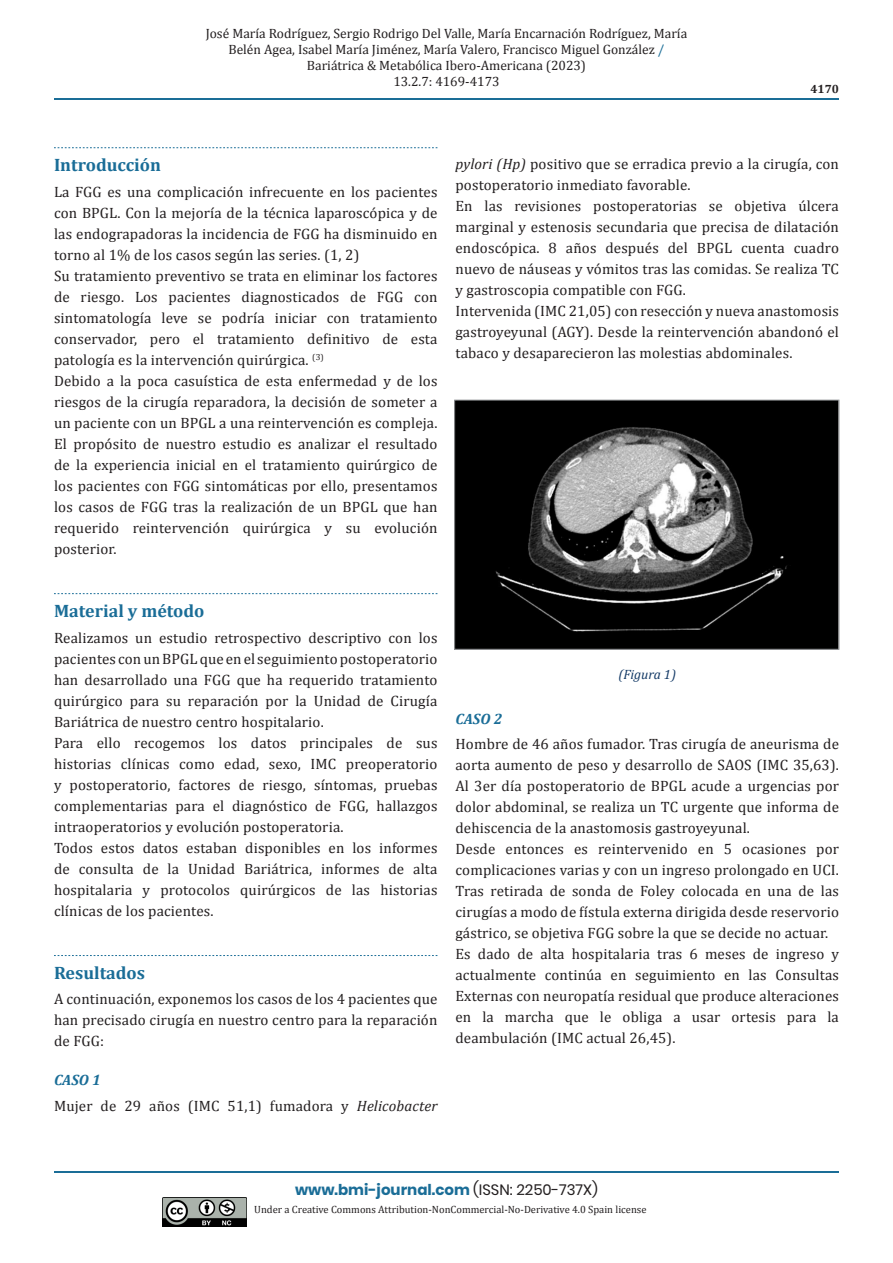
<style>
.page{position:relative;width:893px;height:1263px;background:#fff}
.page>*{position:absolute;margin:0;border:0;box-sizing:border-box;transform-origin:0 0}
.Capítulo_Azul{font:700 18px "Cambria";color:#1a6d97}
.Párrafo{font:15px/21px "Cambria";letter-spacing:.01em;color:#231f20;text-align:justify}
.t1{font:700 15px "Poppins";color:#1a6d97}
.Subcapítulo_azul{font:italic 700 15px "Cambria";color:#1a6d97}
.t2{font:13.5px/16.2px "Cambria";color:#231f20;text-align:center}
.Pie_de_foto{font:italic 13.5px "Cambria";color:#143a66}
.t3{font:700 12px "Cambria";color:#231f20}
.t4{font:10.5px "Cambria";color:#231f20}
.s1{color:#1a6d97}
.s2{font-style:italic}
.s3{font-weight:400;color:#231f20}
</style>
<div class="page">
<hr style="left:54px;top:99px;width:785px;height:1px;background:#1a6d97">
<hr style="left:54px;top:1171px;width:785px;height:1px;background:#1a6d97">
<img style="left:163px;top:1197px;width:83px;height:29px">
<svg style="left:54px;top:147px;width:383px;height:1px"></svg>
<svg style="left:54px;top:593px;width:383px;height:1px"></svg>
<svg style="left:54px;top:955px;width:383px;height:1px"></svg>
<img style="left:456px;top:402px;width:381px;height:246px">
<div style="left:454px;top:400px;width:385px;height:250px;border:1px solid #939598"></div>
<p class="t2" style="left:206px;top:25px;width:483px">José María Rodríguez, Sergio Rodrigo Del Valle, María Encarnación Rodríguez, María Belén Agea, Isabel María Jiménez, María Valero, Francisco Miguel González <span class="s1">/ </span>Bariátrica &amp; Metabólica Ibero-Americana (2023)<br>13.2.7: 4169-4173</p>
<p class="t3" style="left:810px;top:80px;width:30px">4170</p>
<p class="Capítulo_Azul" style="left:54px;top:152px;width:109px">Introducción</p>
<p class="Párrafo" style="left:54px;top:181px;width:385px">La FGG es una complicación infrecuente en los pacientes con BPGL. Con la mejoría de la técnica laparoscópica y de las endograpadoras la incidencia de FGG ha disminuido en torno al 1% de los casos según las series. (1, 2)</p>
<p class="Párrafo" style="left:54px;top:265px;width:385px">Su tratamiento preventivo se trata en eliminar los factores de riesgo. Los pacientes diagnosticados de FGG con sintomatología leve se podría iniciar con tratamiento conservador, pero el tratamiento definitivo de esta patología es la intervención quirúrgica. <sup>(3)</sup></p>
<p class="Párrafo" style="left:54px;top:370px;width:385px">Debido a la poca casuística de esta enfermedad y de los riesgos de la cirugía reparadora, la decisión de someter a un paciente con un BPGL a una reintervención es compleja.</p>
<p class="Párrafo" style="left:54px;top:433px;width:385px">El propósito de nuestro estudio es analizar el resultado de la experiencia inicial en el tratamiento quirúrgico de los pacientes con FGG sintomáticas por ello, presentamos los casos de FGG tras la realización de un BPGL que han requerido reintervención quirúrgica y su evolución posterior.</p>
<p class="Párrafo" style="left:455px;top:153px;width:385px"><span class="s2">pylori (Hp)</span> positivo que se erradica previo a la cirugía, con postoperatorio inmediato favorable.</p>
<p class="Párrafo" style="left:455px;top:195px;width:385px">En las revisiones postoperatorias se objetiva úlcera marginal y estenosis secundaria que precisa de dilatación endoscópica. 8 años después del BPGL cuenta cuadro nuevo de náuseas y vómitos tras las comidas. Se realiza TC y gastroscopia compatible con FGG.</p>
<p class="Párrafo" style="left:455px;top:300px;width:385px">Intervenida (IMC 21,05) con resección y nueva anastomosis gastroyeyunal (AGY). Desde la reintervención abandonó el tabaco y desaparecieron las molestias abdominales.</p>
<p class="Capítulo_Azul" style="left:54px;top:598px;width:152px">Material y método</p>
<p class="Párrafo" style="left:54px;top:627px;width:385px">Realizamos un estudio retrospectivo descriptivo con los pacientes con un BPGL que en el seguimiento postoperatorio han desarrollado una FGG que ha requerido tratamiento quirúrgico para su reparación por la Unidad de Cirugía Bariátrica de nuestro centro hospitalario.</p>
<p class="Párrafo" style="left:54px;top:732px;width:385px">Para ello recogemos los datos principales de sus historias clínicas como edad, sexo, IMC preoperatorio y postoperatorio, factores de riesgo, síntomas, pruebas complementarias para el diagnóstico de FGG, hallazgos intraoperatorios y evolución postoperatoria.</p>
<p class="Párrafo" style="left:54px;top:837px;width:385px">Todos estos datos estaban disponibles en los informes de consulta de la Unidad Bariátrica, informes de alta hospitalaria y protocolos quirúrgicos de las historias clínicas de los pacientes.</p>
<p class="Capítulo_Azul" style="left:54px;top:960px;width:93px">Resultados</p>
<p class="Párrafo" style="left:54px;top:989px;width:385px">A continuación, exponemos los casos de los 4 pacientes que han precisado cirugía en nuestro centro para la reparación de FGG:</p>
<p class="Subcapítulo_azul" style="left:54px;top:1071px;width:48px">CASO 1</p>
<p class="Párrafo" style="left:54px;top:1095px;width:385px">Mujer de 29 años (IMC 51,1) fumadora y <span class="s2">Helicobacter</span></p>
<p class="Pie_de_foto" style="left:618px;top:666px;width:59px">(Figura 1)</p>
<p class="Subcapítulo_azul" style="left:455px;top:710px;width:48px">CASO 2</p>
<p class="Párrafo" style="left:455px;top:733px;width:385px">Hombre de 46 años fumador. Tras cirugía de aneurisma de aorta aumento de peso y desarrollo de SAOS (IMC 35,63).<br>Al 3er día postoperatorio de BPGL acude a urgencias por dolor abdominal, se realiza un TC urgente que informa de dehiscencia de la anastomosis gastroyeyunal.</p>
<p class="Párrafo" style="left:455px;top:838px;width:385px">Desde entonces es reintervenido en 5 ocasiones por complicaciones varias y con un ingreso prolongado en UCI.<br>Tras retirada de sonda de Foley colocada en una de las cirugías a modo de fístula externa dirigida desde reservorio gástrico, se objetiva FGG sobre la que se decide no actuar.</p>
<p class="Párrafo" style="left:455px;top:943px;width:385px">Es dado de alta hospitalaria tras 6 meses de ingreso y actualmente continúa en seguimiento en las Consultas Externas con neuropatía residual que produce alteraciones en la marcha que le obliga a usar ortesis para la deambulación (IMC actual 26,45).</p>
<p class="t1" style="left:295px;top:1181px;width:304px">www.bmi-journal.com <span class="s3">(ISSN: 2250-737X)</span></p>
<p class="t4" style="left:254px;top:1203px;width:394px">Under a Creative Commons Attribution-NonCommercial-No-Derivative 4.0 Spain license</p>
</div>
